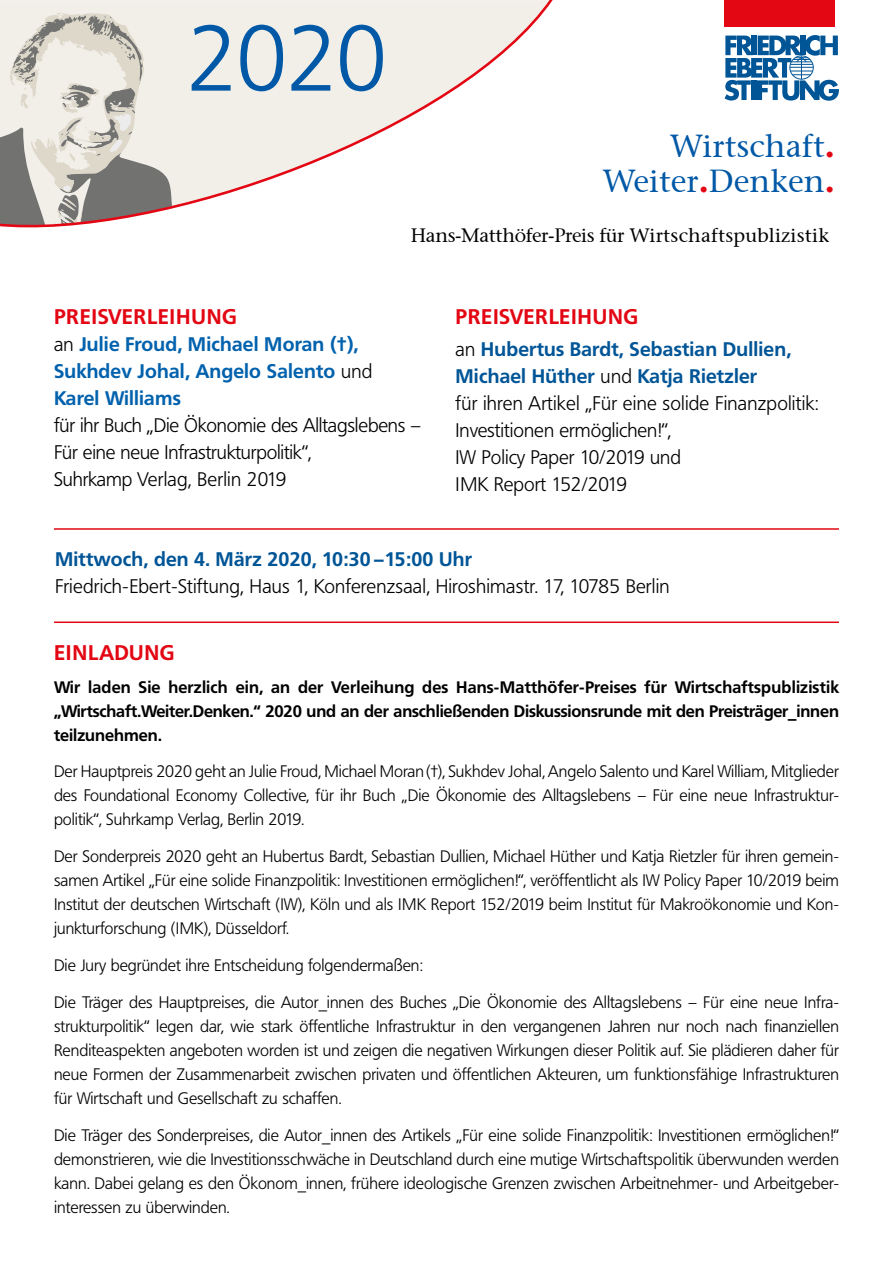
<style>
.page{position:relative;width:893px;height:1263px;background:#fff}
.page>*{position:absolute;margin:0;border:0;box-sizing:border-box;transform-origin:0 0}
.t1{font:300 92.1px "Frutiger BQ";color:#0058a6}
.t2{font:31.8px/34.8px "ITC Stone Serif";color:#0058a6;text-align:right}
.t3{font:700 21px "Frutiger BQ";letter-spacing:.04em;color:#e30613}
.t4{font:300 19.5px/27px "Frutiger BQ";color:#000}
.t5{font:700 19.5px/27px "Frutiger BQ";letter-spacing:.01em;color:#0061ad}
.t6{font:700 19.5px "Frutiger BQ";letter-spacing:.01em;color:#005597}
.t7{font:19.35px "ITC Stone Serif";letter-spacing:.01em;color:#000}
.t8{font:300 16.5px/24px "Frutiger BQ";color:#000;text-align:justify}
.t9{font:700 16.5px/24px "Frutiger BQ";letter-spacing:-.01em;color:#000;text-align:justify}
.s1{font-weight:700;color:#e30613}
.s2{font-weight:300;color:#000}
.s3{font-weight:700;color:#005597}
</style>
<div class="page">
<div style="left:724px;top:0;width:111px;height:26px;background:#e30613"></div>
<svg style="left:724px;top:35px;width:115px;height:66px"></svg>
<svg style="left:0;top:0;width:553px;height:228px"></svg>
<hr style="left:54px;top:528px;width:785px;height:2px;background:#e30613">
<hr style="left:54px;top:621px;width:785px;height:2px;background:#e30613">
<h1 class="t1" style="left:187px;top:5px;width:201px">2020</h1>
<h2 class="t2" style="left:602px;top:129px;width:234px">Wirtschaft<span class="s1">.<br></span>Weiter<span class="s1">.</span>Denken<span class="s1">.</span></h2>
<p class="t7" style="left:411px;top:224px;width:420px">Hans-Matthöfer-Preis für Wirtschaftspublizistik</p>
<p class="t3" style="left:54px;top:304px;width:184px">PREISVERLEIHUNG</p>
<p class="t5" style="left:54px;top:331px;width:320px"><span class="s2">an</span> Julie Froud, Michael Moran (†),<br>Sukhdev Johal, Angelo Salento <span class="s2">und<br></span>Karel Williams</p>
<p class="t4" style="left:54px;top:412px;width:369px">für ihr Buch „Die Ökonomie des Alltagslebens –<br>Für eine neue Infrastrukturpolitik“,<br>Suhrkamp Verlag, Berlin 2019</p>
<p class="t3" style="left:455px;top:304px;width:184px">PREISVERLEIHUNG</p>
<p class="t4" style="left:455px;top:336px;width:365px">an <span class="s3">Hubertus Bardt, Sebastian Dullien, Michael Hüther</span> und <span class="s3">Katja Rietzler<br></span>für ihren Artikel „Für eine solide Finanzpolitik:<br>Investitionen ermöglichen!“,<br>IW Policy Paper 10/2019 und<br>IMK Report 152/2019</p>
<p class="t6" style="left:55px;top:548px;width:418px">Mittwoch, den 4. März 2020, 10:30 –15:00 Uhr</p>
<p class="t4" style="left:55px;top:573px;width:616px">Friedrich-Ebert-Stiftung, Haus 1, Konferenzsaal, Hiroshimastr. 17, 10785 Berlin</p>
<p class="t3" style="left:54px;top:640px;width:122px">EINLADUNG</p>
<p class="t9" style="left:54px;top:675px;width:786px">Wir laden Sie herzlich ein, an der Verleihung des Hans-Matthöfer-Preises für Wirtschaftspublizistik „Wirtschaft.Weiter.Denken.“ 2020 und an der anschließenden Diskussionsrunde mit den Preisträger_innen teilzunehmen.</p>
<p class="t8" style="left:54px;top:760px;width:786px">Der Hauptpreis 2020 geht an Julie Froud, Michael Moran(†), Sukhdev Johal, Angelo Salento und Karel William, Mitglieder des Foundational Economy Collective, für ihr Buch „Die Ökonomie des Alltagslebens – Für eine neue Infrastruktur&shy;politik“, Suhrkamp Verlag, Berlin 2019.</p>
<p class="t8" style="left:54px;top:845px;width:786px">Der Sonderpreis 2020 geht an Hubertus Bardt, Sebastian Dullien, Michael Hüther und Katja Rietzler für ihren gemein&shy;samen Artikel „Für eine solide Finanzpolitik: Investitionen ermöglichen!“, veröffentlicht als IW Policy Paper 10/2019 beim Institut der deutschen Wirtschaft (IW), Köln und als IMK Report 152/2019 beim Institut für Makroökonomie und Kon&shy;junkturforschung (IMK), Düsseldorf.</p>
<p class="t8" style="left:54px;top:953px;width:370px">Die Jury begründet ihre Entscheidung folgendermaßen:</p>
<p class="t8" style="left:54px;top:990px;width:786px">Die Träger des Hauptpreises, die Autor_innen des Buches „Die Ökonomie des Alltagslebens – Für eine neue Infra&shy;strukturpolitik“ legen dar, wie stark öffentliche Infrastruktur in den vergangenen Jahren nur noch nach finanziellen Renditeaspekten angeboten worden ist und zeigen die negativen Wirkungen dieser Politik auf. Sie plädieren daher für neue Formen der Zusammenarbeit zwischen privaten und öffentlichen Akteuren, um funktionsfähige Infrastrukturen für Wirtschaft und Gesellschaft zu schaffen.</p>
<p class="t8" style="left:54px;top:1123px;width:786px">Die Träger des Sonderpreises, die Autor_innen des Artikels „Für eine solide Finanzpolitik: Investitionen ermöglichen!“ demonstrieren, wie die Investitionsschwäche in Deutschland durch eine mutige Wirtschaftspolitik überwunden werden kann. Dabei gelang es den Ökonom_innen, frühere ideologische Grenzen zwischen Arbeitnehmer- und Arbeitgeber&shy;interessen zu überwinden.</p>
</div>
